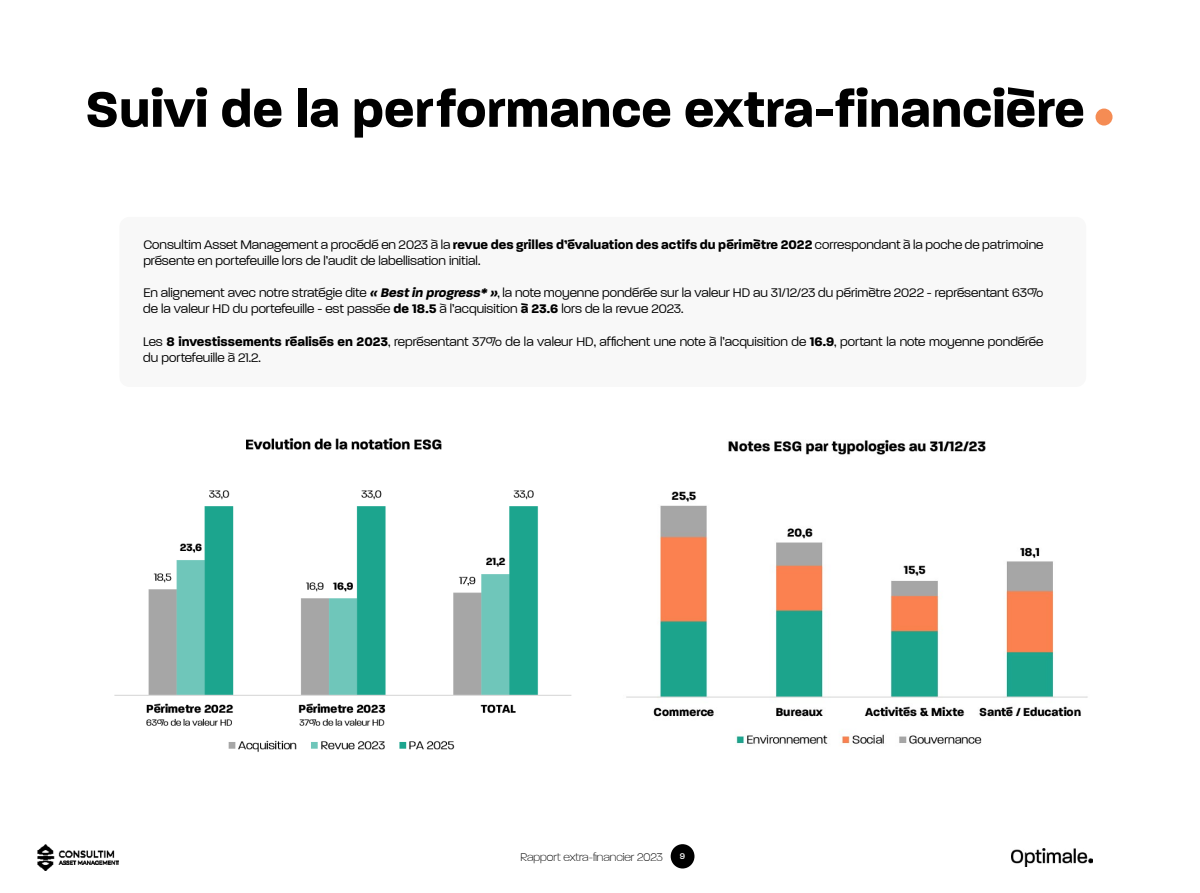
<style>
.page{position:relative;width:1200px;height:893px;background:#fff}
.page>*{position:absolute;margin:0;border:0;box-sizing:border-box;transform-origin:0 0}
.t1{font:700 54px "Paralucent";color:#000}
.t2{font:300 13.5px/16.2px "Paralucent";color:#000}
.t3{font:200 12px "Paralucent";color:#000}
.t4{font:500 9px "Paralucent";color:#fff}
.s1{font-weight:700}
.s2{font-weight:700;font-style:italic}
</style>
<div class="page">
<div style="left:671px;top:844px;width:23px;height:24px;background:#000;border-radius:50%"></div>
<img style="left:1012px;top:848px;width:80px;height:18px">
<img style="left:37px;top:844px;width:82px;height:26px">
<div style="left:119px;top:217px;width:967px;height:170px;background:#f8f8f8;border-radius:10px"></div>
<div style="left:1096px;top:109px;width:17px;height:17px;background:#f58c54;border-radius:50%"></div>
<img style="left:114px;top:438px;width:458px;height:314px">
<img style="left:626px;top:439px;width:462px;height:305px">
<div style="left:594px;top:431px;width:104px;height:32px;background:#fff"></div>
<h1 class="t1" style="left:85px;top:77px;width:1001px">Suivi de la performance extra-financière</h1>
<p class="t2" style="left:143px;top:236px;width:902px">Consultim Asset Management a procédé en 2023 à la <span class="s1">revue des grilles d’évaluation des actifs du périmètre 2022</span> correspondant à la poche de patrimoine présente en portefeuille lors de l’audit de labellisation initial.</p>
<p class="t2" style="left:143px;top:285px;width:902px">En alignement avec notre stratégie dite <span class="s2">« Best in progress* »</span>, la note moyenne pondérée sur la valeur HD au 31/12/23 du périmètre 2022 - représentant 63% de la valeur HD du portefeuille - est passée <span class="s1">de 18.5</span> à l’acquisition <span class="s1">à 23.6</span> lors de la revue 2023.</p>
<p class="t2" style="left:143px;top:333px;width:902px">Les <span class="s1">8 investissements réalisés en 2023</span>, représentant 37% de la valeur HD, affichent une note à l’acquisition de <span class="s1">16.9</span>, portant la note moyenne pondérée du portefeuille à 21.2.</p>
<p class="t3" style="left:520px;top:850px;width:144px">Rapport extra-financier 2023</p>
<p class="t4" style="left:680px;top:851px;width:7px">9</p>
</div>
